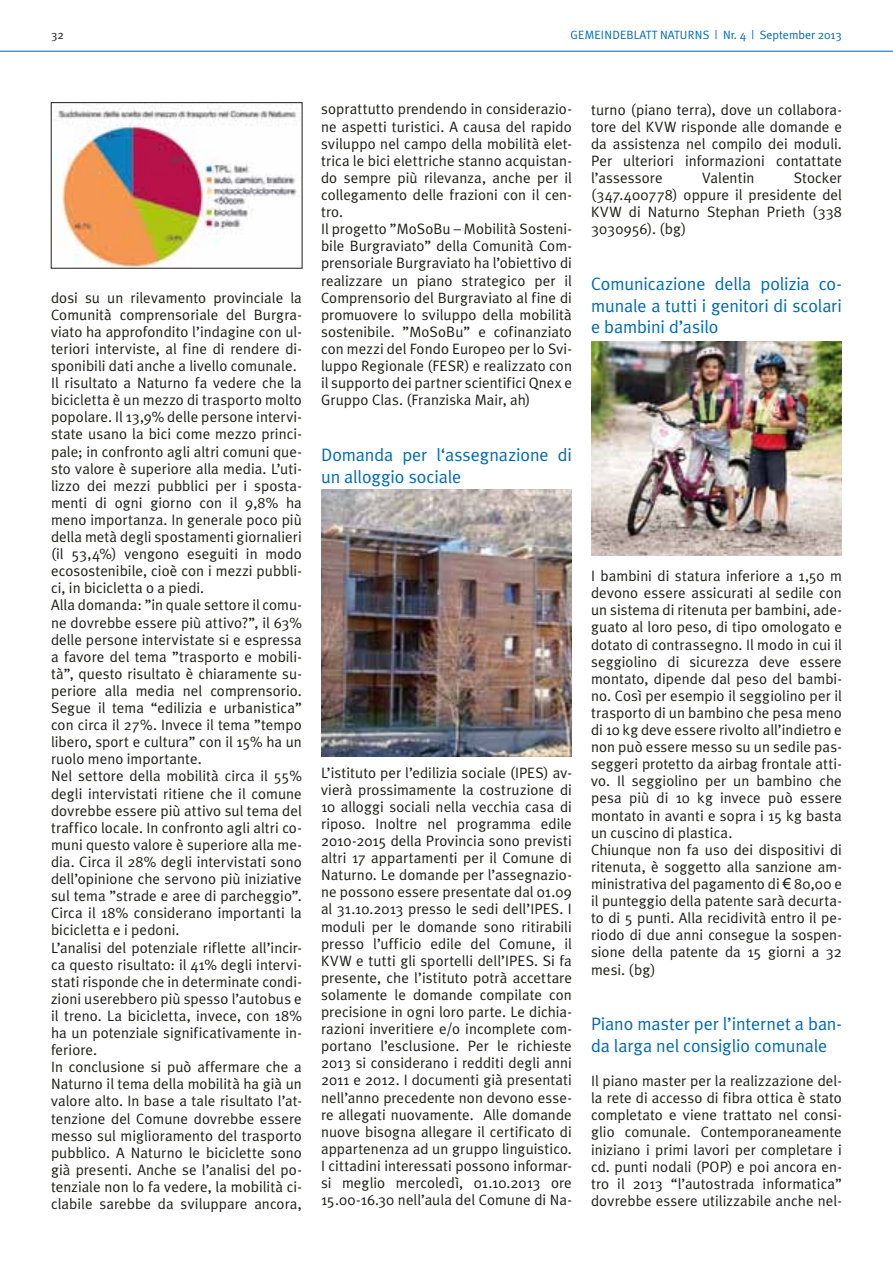
<style>
.page{position:relative;width:893px;height:1263px;background:#fff}
.page>*{position:absolute;margin:0;border:0;box-sizing:border-box;transform-origin:0 0}
.t1{font:18px/21.6px "Meta Plus Normal";letter-spacing:-.005em;color:#0069b4}
.t2{font:15px/17.1px "Meta Plus Normal";letter-spacing:.005em;color:#1d1d1b;text-align:justify}
.t3{font:12px "Meta Plus Normal";color:#0069b4}
.t4{font:12px "Meta Plus Normal";color:#1d1d1b}
.s1{font-family:"Arial"}
</style>
<div class="page">
<hr style="left:0;top:51px;width:893px;height:1px;background:#0069b4">
<img style="left:54px;top:104px;width:243px;height:162px">
<div style="left:51px;top:102px;width:251px;height:166px;border:1px solid #1d1d1b"></div>
<img style="left:321px;top:489px;width:251px;height:267px">
<img style="left:591px;top:342px;width:251px;height:213px">
<p class="t4" style="left:51px;top:28px;width:14px">32</p>
<p class="t3" style="left:570px;top:28px;width:273px">GEMEINDEBLATT NATURNS | Nr. 4 | September 2013</p>
<p class="t2" style="left:51px;top:289px;width:252px;text-align:left">dosi su un rilevamento provinciale la Comunità comprensoriale del Burgra&shy;viato ha approfondito l’indagine con ul&shy;teriori interviste, al fine di rendere di&shy;sponibili dati anche a livello comunale.<br>Il risultato a Naturno fa vedere che la bicicletta è un mezzo di trasporto molto popolare. Il 13,9% delle persone intervi&shy;state usano la bici come mezzo princi&shy;pale; in confronto agli altri comuni que&shy;sto valore è superiore alla media. L’uti&shy;lizzo dei mezzi pubblici per i sposta&shy;menti di ogni giorno con il 9,8% ha meno importanza. In generale poco più della metà degli spostamenti giornalieri (il 53,4%) vengono eseguiti in modo ecosostenibile, cioè con i mezzi pubbli&shy;ci, in bicicletta o a piedi.<br>Alla domanda: ”in quale settore il comu&shy;ne dovrebbe essere più attivo?”, il 63% delle persone intervistate si e espressa a favore del tema ”trasporto e mobili&shy;tà”, questo risultato è chiaramente su&shy;periore alla media nel comprensorio.<br>Segue il tema “edilizia e urbanistica” con circa il 27%. Invece il tema ”tempo libero, sport e cultura” con il 15% ha un ruolo meno importante.<br>Nel settore della mobilità circa il 55% degli intervistati ritiene che il comune dovrebbe essere più attivo sul tema del traffico locale. In confronto agli altri co&shy;muni questo valore è superiore alla me&shy;dia. Circa il 28% degli intervistati sono dell’opinione che servono più iniziative sul tema ”strade e aree di parcheggio”.<br>Circa il 18% considerano importanti la bicicletta e i pedoni.<br>L’analisi del potenziale riflette all’incir&shy;ca questo risultato: il 41% degli intervi&shy;stati risponde che in determinate condi&shy;zioni userebbero più spesso l’autobus e il treno. La bicicletta, invece, con 18% ha un potenziale significativamente in&shy;feriore.<br>In conclusione si può affermare che a Naturno il tema della mobilità ha già un valore alto. In base a tale risultato l’at&shy;tenzione del Comune dovrebbe essere messo sul miglioramento del trasporto pubblico. A Naturno le biciclette sono già presenti. Anche se l’analisi del po&shy;tenziale non lo fa vedere, la mobilità ci&shy;clabile sarebbe da sviluppare ancora,</p>
<p class="t2" style="left:321px;top:101px;width:252px;text-align:left">soprattutto prendendo in considerazio&shy;ne aspetti turistici. A causa del rapido sviluppo nel campo della mobilità elet&shy;trica le bici elettriche stanno acquistan&shy;do sempre più rilevanza, anche per il collegamento delle frazioni con il cen&shy;tro.<br>Il progetto ”MoSoBu – Mobilità Sosteni&shy;bile Burgraviato” della Comunità Com&shy;prensoriale Burgraviato ha l’obiettivo di realizzare un piano strategico per il Comprensorio del Burgraviato al fine di promuovere lo sviluppo della mobilità sostenibile. ”MoSoBu” e cofinanziato con mezzi del Fondo Europeo per lo Svi&shy;luppo Regionale (FESR) e realizzato con il supporto dei partner scientifici Qnex e Gruppo Clas. (Franziska Mair, ah)</p>
<p class="t1" style="left:321px;top:444px;width:252px">Domanda per l‘assegnazione di un alloggio sociale</p>
<p class="t2" style="left:321px;top:764px;width:252px">L’istituto per l’edilizia sociale (IPES) av&shy;vierà prossimamente la costruzione di 10 alloggi sociali nella vecchia casa di riposo. Inoltre nel programma edile 2010-2015 della Provincia sono previsti altri 17 appartamenti per il Comune di Naturno. Le domande per l’assegnazio&shy;ne possono essere presentate dal 01.09 al 31.10.2013 presso le sedi dell’IPES. I moduli per le domande sono ritirabili presso l’ufficio edile del Comune, il KVW e tutti gli sportelli dell’IPES. Si fa presente, che l’istituto potrà accettare solamente le domande compilate con precisione in ogni loro parte. Le dichia&shy;razioni inveritiere e/o incomplete com&shy;portano l’esclusione. Per le richieste 2013 si considerano i redditi degli anni 2011 e 2012. I documenti già presentati nell’anno precedente non devono esse&shy;re allegati nuovamente. Alle domande nuove bisogna allegare il certificato di appartenenza ad un gruppo linguistico.<br>I cittadini interessati possono informar&shy;si meglio mercoledì, 01.10.2013 ore 15.00-16.30 nell’aula del Comune di Na-</p>
<p class="t2" style="left:591px;top:101px;width:252px">turno (piano terra), dove un collabora&shy;tore del KVW risponde alle domande e da assistenza nel compilo dei moduli.<br>Per ulteriori informazioni contattate l’assessore</p>
<p class="t2" style="left:591px;top:169px;width:252px;text-indent:203px">Stocker (347.400778) oppure il presidente del KVW di Naturno Stephan Prieth (338<br>3030956). (bg)</p>
<p class="t1" style="left:591px;top:273px;width:252px;text-align:justify">Comunicazione della polizia co&shy;munale a tutti i genitori di scolari e bambini d’asilo</p>
<p class="t2" style="left:702px;top:169px;width:54px">Valentin</p>
<p class="t2" style="left:591px;top:567px;width:252px;text-align:left">I bambini di statura inferiore a 1,50 m devono essere assicurati al sedile con un sistema di ritenuta per bambini, ade&shy;guato al loro peso, di tipo omologato e dotato di contrassegno. Il modo in cui il seggiolino di sicurezza deve essere montato, dipende dal peso del bambi&shy;no. Così per esempio il seggiolino per il trasporto di un bambino che pesa meno di 10 kg deve essere rivolto all’indietro e non può essere messo su un sedile pas&shy;seggeri protetto da airbag frontale atti&shy;vo. Il seggiolino per un bambino che pesa più di 10 kg invece può essere montato in avanti e sopra i 15 kg basta un cuscino di plastica.<br>Chiunque non fa uso dei dispositivi di ritenuta, è soggetto alla sanzione am&shy;ministrativa del pagamento di <span class="s1">€</span> 80,00 e il punteggio della patente sarà decurta&shy;to di 5 punti. Alla recidività entro il pe&shy;riodo di due anni consegue la sospen&shy;sione della patente da 15 giorni a 32 mesi. (bg)</p>
<p class="t1" style="left:591px;top:1013px;width:252px">Piano master per l’internet a ban&shy;da larga nel consiglio comunale</p>
<p class="t2" style="left:591px;top:1072px;width:252px">Il piano master per la realizzazione del&shy;la rete di accesso di fibra ottica è stato completato e viene trattato nel consi&shy;glio comunale. Contemporaneamente iniziano i primi lavori per completare i cd. punti nodali (POP) e poi ancora en&shy;tro il 2013 “l’autostrada informatica” dovrebbe essere utilizzabile anche nel-</p>
</div>
